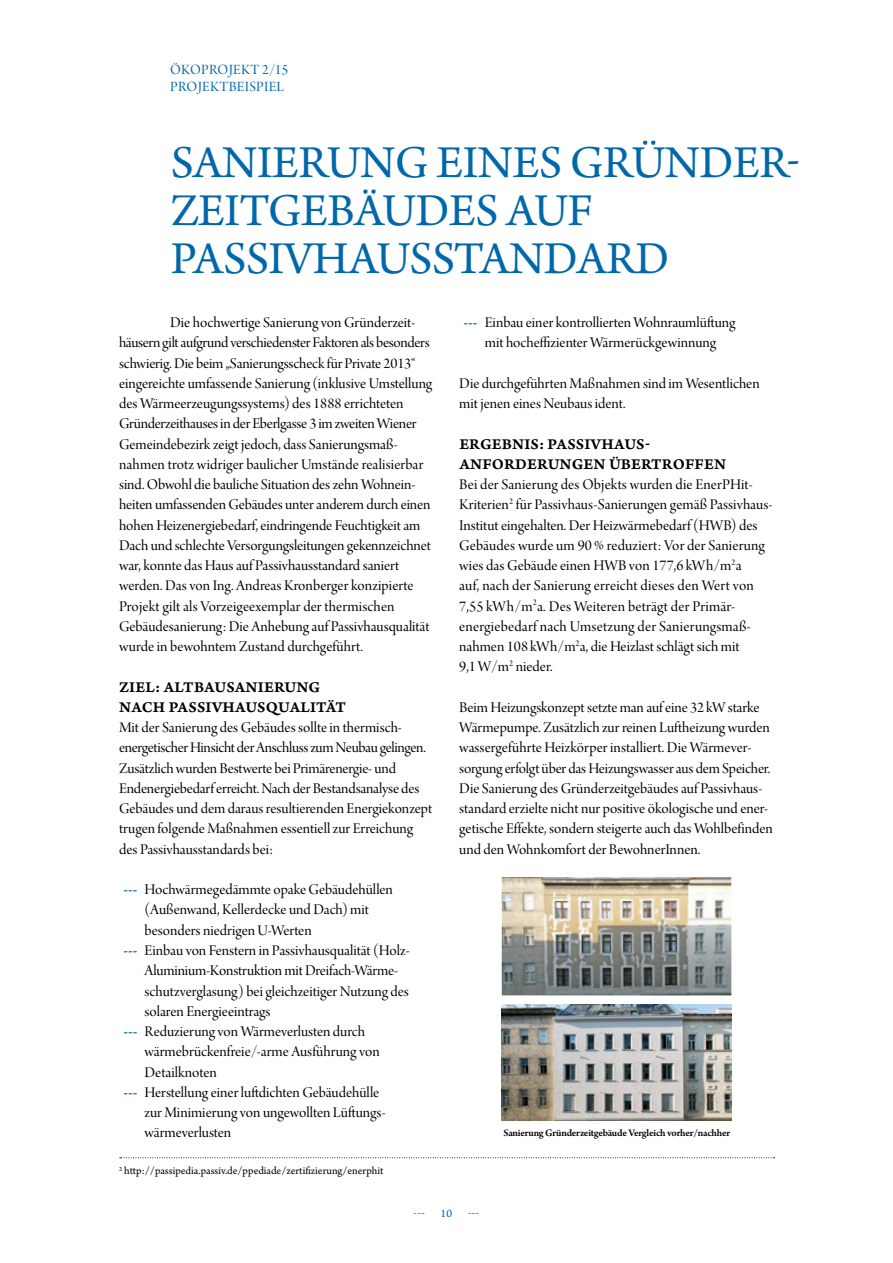
<style>
.page{position:relative;width:893px;height:1263px;background:#fff}
.page>*{position:absolute;margin:0;border:0;box-sizing:border-box;transform-origin:0 0}
.t1{font:48px/48px "Arno Pro";letter-spacing:-.01em;color:#0068aa}
.t2{font:15.75px/20.2px "Arno Pro Display";color:#000}
.t3{font:15.75px/20.2px "Arno Pro Smbd Caption";letter-spacing:.01em;color:#000}
.t4{font:15px/16.5px "Arno Pro Display";letter-spacing:.02em;color:#0068aa}
.t5{font:12px "Arno Pro";color:#0068aa}
.t6{font:11.25px "Arno Pro";color:#000}
.t7{font:600 10.5px "Arno Pro";letter-spacing:-.02em;color:#000}
.s1{font-family:"Arno Pro";font-weight:600;color:#0068aa}
</style>
<div class="page">
<img style="left:502px;top:877px;width:229px;height:118px">
<img style="left:502px;top:1004px;width:229px;height:117px">
<svg style="left:120px;top:1157px;width:654px;height:1px"></svg>
<p class="t4" style="left:170px;top:62px;width:120px">ÖKOPROJEKT 2/15<br>PROJEKTBEISPIEL</p>
<h1 class="t1" style="left:170px;top:141px;width:631px">SANIERUNG EINES GRÜNDER-<br>ZEITGEBÄUDES AUF<br>PASSIVHAUSSTANDARD</h1>
<p class="t2" style="left:119px;top:313px;width:315px;text-indent:51px">Die hochwertige Sanierung von Gründerzeit&shy;häusern gilt aufgrund verschiedenster Faktoren als besonders schwierig. Die beim „Sanierungsscheck für Private 2013“ eingereichte umfassende Sanierung (inklusive Umstellung des Wärmeerzeugungssystems) des 1888 errichteten Gründerzeithauses in der Eberlgasse 3 im zweiten Wiener Gemeindebezirk zeigt jedoch, dass Sanierungsmaß&shy;nahmen trotz widriger baulicher Umstände realisierbar sind. Obwohl die bauliche Situation des zehn Wohnein&shy;heiten umfassenden Gebäudes unter anderem durch einen hohen Heizenergiebedarf, eindringende Feuchtigkeit am Dach und schlechte Versorgungsleitungen gekennzeichnet war, konnte das Haus auf Passivhausstandard saniert werden. Das von Ing. Andreas Kronberger konzipierte Projekt gilt als Vorzeigeexemplar der thermischen Gebäudesanierung: Die Anhebung auf Passivhausqualität wurde in bewohntem Zustand durchgeführt.</p>
<p class="t3" style="left:119px;top:677px;width:228px">ZIEL: ALTBAUSANIERUNG<br>NACH PASSIVHAUSQUALITÄT</p>
<p class="t2" style="left:119px;top:718px;width:315px">Mit der Sanierung des Gebäudes sollte in thermisch&shy;energetischer Hinsicht der Anschluss zum Neubau gelingen.<br>Zusätzlich wurden Bestwerte bei Primärenergie- und Endenergiebedarf erreicht. Nach der Bestandsanalyse des Gebäudes und dem daraus resultierenden Energiekonzept trugen folgende Maßnahmen essentiell zur Erreichung des Passivhausstandards bei:</p>
<p class="t2" style="left:123px;top:880px;width:271px"><span class="s1">---</span> Hochwärmegedämmte opake Gebäudehüllen</p>
<p class="t2" style="left:145px;top:901px;width:226px">(Außenwand, Kellerdecke und Dach) mit</p>
<p class="t2" style="left:145px;top:921px;width:169px">besonders niedrigen U-Werten</p>
<p class="t2" style="left:123px;top:941px;width:288px"><span class="s1">---</span> Einbau von Fenstern in Passivhausqualität (Holz-</p>
<p class="t2" style="left:145px;top:961px;width:254px">Aluminium-Konstruktion mit Dreifach-Wärme-</p>
<p class="t2" style="left:145px;top:982px;width:266px">schutzverglasung) bei gleichzeitiger Nutzung des</p>
<p class="t2" style="left:145px;top:1002px;width:128px">solaren Energieeintrags</p>
<p class="t2" style="left:123px;top:1022px;width:243px"><span class="s1">---</span> Reduzierung von Wärmeverlusten durch</p>
<p class="t2" style="left:145px;top:1042px;width:237px">wärmebrückenfreie/-arme Ausführung von</p>
<p class="t2" style="left:145px;top:1063px;width:74px">Detailknoten</p>
<p class="t2" style="left:123px;top:1083px;width:258px"><span class="s1">---</span> Herstellung einer luftdichten Gebäudehülle</p>
<p class="t2" style="left:145px;top:1103px;width:242px">zur Minimierung von ungewollten Lüftungs-</p>
<p class="t2" style="left:145px;top:1123px;width:88px">wärmeverlusten</p>
<p class="t6" style="left:119px;top:1165px;width:266px"><sup>2</sup> http://passipedia.passiv.de/ppediade/zertifizierung/enerphit</p>
<p class="t2" style="left:463px;top:313px;width:274px;text-align:center"><span class="s1">---</span> Einbau einer kontrollierten Wohnraumlüftung mit hocheffizienter Wärmerückgewinnung</p>
<p class="t2" style="left:459px;top:374px;width:302px">Die durchgeführten Maßnahmen sind im Wesentlichen mit jenen eines Neubaus ident.</p>
<p class="t3" style="left:459px;top:434px;width:268px">ERGEBNIS: PASSIVHAUS-<br>ANFORDERUNGEN ÜBERTROFFEN</p>
<p class="t2" style="left:459px;top:475px;width:315px">Bei der Sanierung des Objekts wurden die EnerPHit-Kriterien<sup>2</sup> für Passivhaus-Sanierungen gemäß Passivhaus-Institut eingehalten. Der Heizwärmebedarf (HWB) des Gebäudes wurde um 90% reduziert: Vor der Sanierung wies das Gebäude einen HWB von 177,6 kWh/m<sup>2</sup>a<br>auf, nach der Sanierung erreicht dieses den Wert von 7,55 kWh/m<sup>2</sup>a. Des Weiteren beträgt der Primär&shy;energiebedarf nach Umsetzung der Sanierungsmaß&shy;nahmen 108 kWh/m<sup>2</sup>a, die Heizlast schlägt sich mit 9,1W/m<sup>2</sup> nieder.</p>
<p class="t2" style="left:459px;top:698px;width:315px">Beim Heizungskonzept setzte man auf eine 32 kW starke Wärmepumpe. Zusätzlich zur reinen Luftheizung wurden wassergeführte Heizkörper installiert. Die Wärmever&shy;sorgung erfolgt über das Heizungswasser aus dem Speicher.<br>Die Sanierung des Gründerzeitgebäudes auf Passivhaus&shy;standard erzielte nicht nur positive ökologische und ener&shy;getische Effekte, sondern steigerte auch das Wohlbefinden und den Wohnkomfort der BewohnerInnen.</p>
<p class="t7" style="left:503px;top:1127px;width:228px">Sanierung Gründerzeitgebäude Vergleich vorher/nachher</p>
<p class="t5" style="left:414px;top:1206px;width:12px">---</p>
<p class="t5" style="left:441px;top:1206px;width:13px">10</p>
<p class="t5" style="left:468px;top:1206px;width:12px">---</p>
</div>
